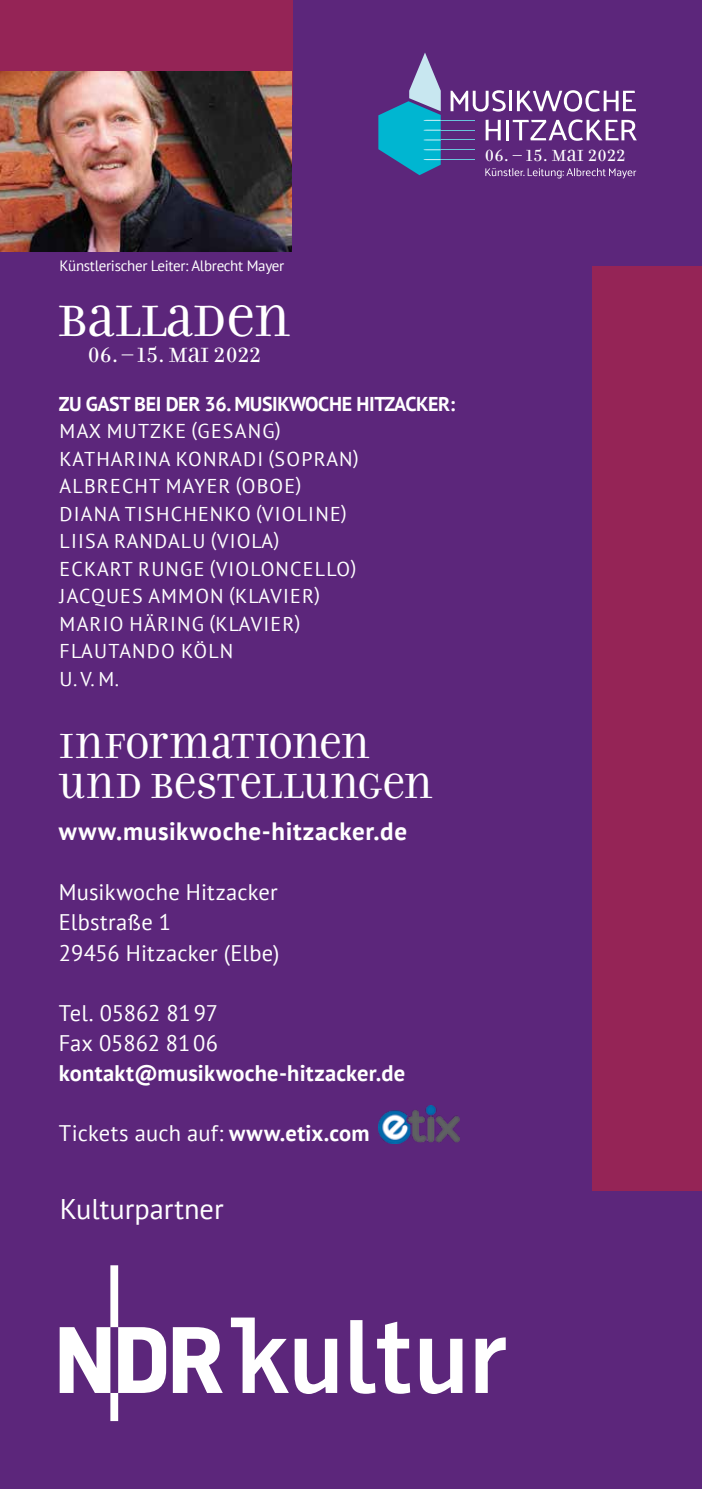
<style>
.page{position:relative;width:702px;height:1489px;background:#fff}
.page>*{position:absolute;margin:0;border:0;box-sizing:border-box;transform-origin:0 0}
.t1{font:47px "Filosofia Unicase OT";color:#fff}
.t2{font:37.5px/40px "Filosofia Unicase OT";color:#fff}
.t3{font:28.5px "PT Sans";color:#fff}
.t4{font:700 25px "PT Sans";letter-spacing:.025em;color:#fff}
.t5{font:22.5px/30px "PT Sans";letter-spacing:.01em;color:#fff}
.t6{font:700 22.5px "PT Sans";letter-spacing:.01em;color:#fff}
.t7{font:22px "Filosofia Unicase OT";color:#fff}
.t8{font:20px/27.5px "PT Sans";letter-spacing:.06em;color:#fff}
.t9{font:700 20px "PT Sans";letter-spacing:-.02em;color:#fff}
.t10{font:17.25px "Filosofia Unicase OT";letter-spacing:.01em;color:#fff}
.t11{font:15px "PT Sans";letter-spacing:-.02em;color:#fff}
.s1{font-weight:700}
</style>
<div class="page">
<div style="left:0;top:0;width:702px;height:1488px;background:#5c267b"></div>
<div style="left:0;top:0;width:292px;height:105px;background:#952456"></div>
<img style="left:0;top:71px;width:292px;height:180px">
<svg style="left:60px;top:1265px;width:163px;height:155px"></svg>
<svg style="left:231px;top:1317px;width:106px;height:76px"></svg>
<svg style="left:420px;top:1338px;width:42px;height:55px"></svg>
<svg style="left:475px;top:1337px;width:30px;height:55px"></svg>
<svg style="left:350px;top:1320px;width:60px;height:73px"></svg>
<svg style="left:450px;top:90px;width:55px;height:22px"></svg>
<hr style="left:509px;top:91px;width:3px;height:20px;background:#fff">
<svg style="left:517px;top:90px;width:119px;height:22px"></svg>
<svg style="left:485px;top:120px;width:15px;height:20px"></svg>
<hr style="left:506px;top:120px;width:3px;height:20px;background:#fff">
<svg style="left:512px;top:119px;width:124px;height:22px"></svg>
<svg style="left:378px;top:53px;width:63px;height:122px"></svg>
<hr style="left:440px;top:120px;width:34px;height:1px;background:#68c5db">
<hr style="left:440px;top:130px;width:34px;height:1px;background:#68c5db">
<hr style="left:440px;top:139px;width:34px;height:1px;background:#68c5db">
<hr style="left:440px;top:149px;width:34px;height:1px;background:#68c5db">
<hr style="left:440px;top:159px;width:34px;height:1px;background:#68c5db">
<svg style="left:485px;top:168px;width:151px;height:10px"></svg>
<img style="left:379px;top:1105px;width:80px;height:38px">
<div style="left:592px;top:267px;width:110px;height:924px;background:#952456"></div>
<p class="t10" style="left:485px;top:146px;width:142px">06. – 15. MAI 2022</p>
<p class="t11" style="left:59px;top:256px;width:226px">Künstlerischer Leiter: Albrecht Mayer</p>
<h1 class="t1" style="left:57px;top:295px;width:234px">BALLADEN</h1>
<p class="t7" style="left:88px;top:342px;width:175px">06. – 15. MAI 2022</p>
<p class="t9" style="left:59px;top:390px;width:398px">ZU GAST BEI DER 36. MUSIKWOCHE HITZACKER:</p>
<p class="t8" style="left:60px;top:417px;width:300px">MAX MUTZKE (GESANG)<br>KATHARINA KONRADI (SOPRAN)<br>ALBRECHT MAYER (OBOE)<br>DIANA TISHCHENKO (VIOLINE)<br>LIISA RANDALU (VIOLA)<br>ECKART RUNGE (VIOLONCELLO)<br>JACQUES AMMON (KLAVIER)<br>MARIO HÄRING (KLAVIER)<br>FLAUTANDO KÖLN<br>U. V. M.</p>
<h2 class="t2" style="left:59px;top:726px;width:375px">INFORMATIONEN<br>UND BESTELLUNGEN</h2>
<p class="t4" style="left:59px;top:815px;width:350px">www.musikwoche-hitzacker.de</p>
<p class="t5" style="left:59px;top:877px;width:222px">Musikwoche Hitzacker<br>Elbstraße 1<br>29456 Hitzacker (Elbe)</p>
<p class="t5" style="left:59px;top:997px;width:161px">Tel. 05862 8197<br>Fax 05862 8106</p>
<p class="t6" style="left:59px;top:1057px;width:348px">kontakt@musikwoche-hitzacker.de</p>
<p class="t5" style="left:59px;top:1117px;width:312px">Tickets auch auf: <span class="s1">www.etix.com</span></p>
<h3 class="t3" style="left:60px;top:1190px;width:165px">Kulturpartner</h3>
</div>
